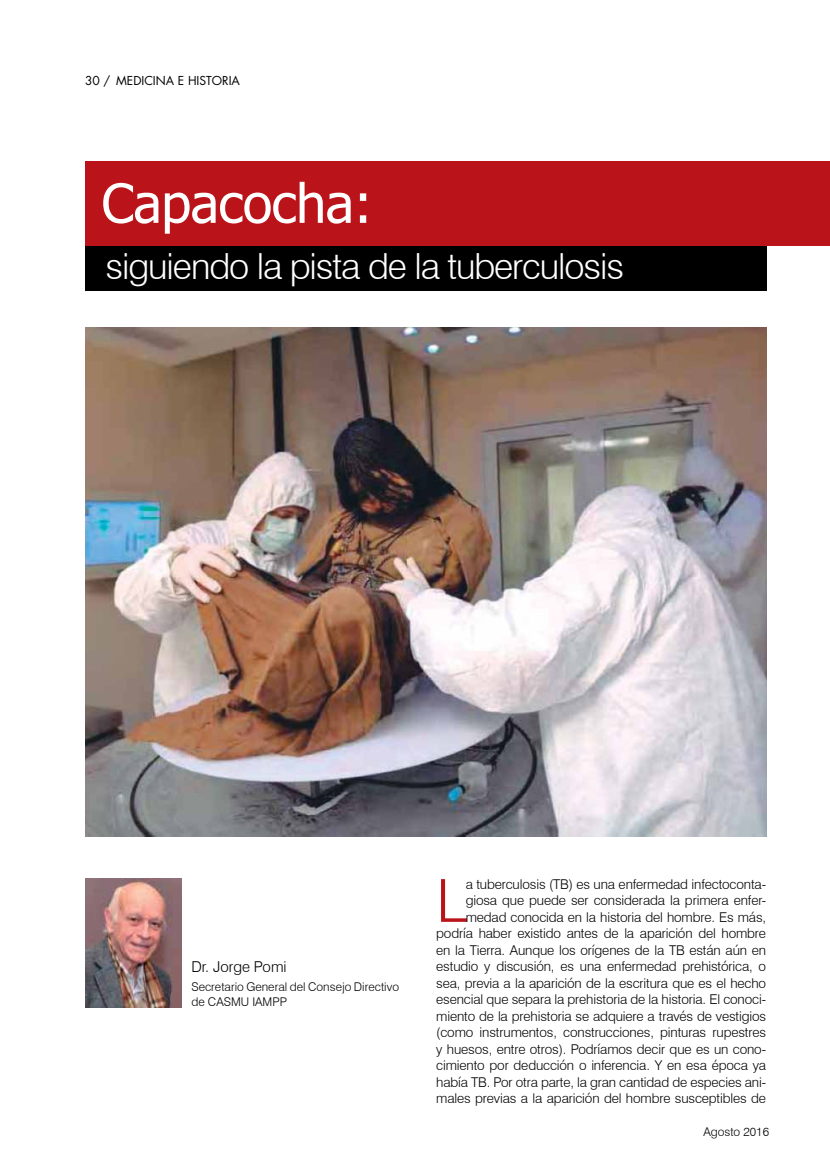
<style>
.page{position:relative;width:830px;height:1170px;background:#fff}
.page>*{position:absolute;margin:0;border:0;box-sizing:border-box;transform-origin:0 0}
.t1{font:300 59.4px "Swiss 721 BT";color:#ba141a}
.t2{font:54px "Tahoma";letter-spacing:-.01em;color:#fff}
.t3{font:300 36px "Swiss 721 BT";letter-spacing:-.03em;color:#fff}
.t4{font:300 15px "Swiss 721 BT";color:#000}
.t5{font:300 13.5px/16.5px "Swiss 721 BT";letter-spacing:-.01em;color:#000;text-align:right}
.t6{font:300 12px/15px "Swiss 721 BT";color:#000}
.t7{font:12px "Futura Std";color:#000}
</style>
<div class="page">
<div style="left:85px;top:245px;width:680px;height:45px;background:#000"></div>
<div style="left:85px;top:161px;width:744px;height:84px;background:#ba141a"></div>
<img style="left:85px;top:327px;width:680px;height:509px">
<img style="left:85px;top:878px;width:96px;height:128px">
<p class="t7" style="left:85px;top:73px;width:27px">30 /</p>
<p class="t7" style="left:116px;top:73px;width:125px">MEDICINA E HISTORIA</p>
<h2 class="t2" style="left:101px;top:167px;width:272px">Capacocha:</h2>
<h3 class="t3" style="left:105px;top:244px;width:520px">siguiendo la pista de la tuberculosis</h3>
<p class="t4" style="left:191px;top:957px;width:97px">Dr. Jorge Pomi</p>
<p class="t6" style="left:191px;top:979px;width:209px">Secretario General del Consejo Directivo de CASMU IAMPP</p>
<p class="t5" style="left:436px;top:875px;width:331px">a tuberculosis (TB) es una enfermedad infectoconta&shy;giosa que puede ser considerada la primera enfer&shy;medad conocida en la historia del hombre. Es más, podría haber existido antes de la aparición del hombre en la Tierra. Aunque los orígenes de la TB están aún en estudio y discusión, es una enfermedad prehistórica, o sea, previa a la aparición de la escritura que es el hecho esencial que separa la prehistoria de la historia. El conoci&shy;miento de la prehistoria se adquiere a través de vestigios (como instrumentos, construcciones, pinturas rupestres y huesos, entre otros). Podríamos decir que es un cono&shy;cimiento por deducción o inferencia. Y en esa época ya había TB. Por otra parte, la gran cantidad de especies ani&shy;males previas a la aparición del hombre susceptibles de</p>
<h1 class="t1" style="left:436px;top:864px;width:32px">L</h1>
<p class="t6" style="left:703px;top:1123px;width:67px">Agosto 2016</p>
</div>
